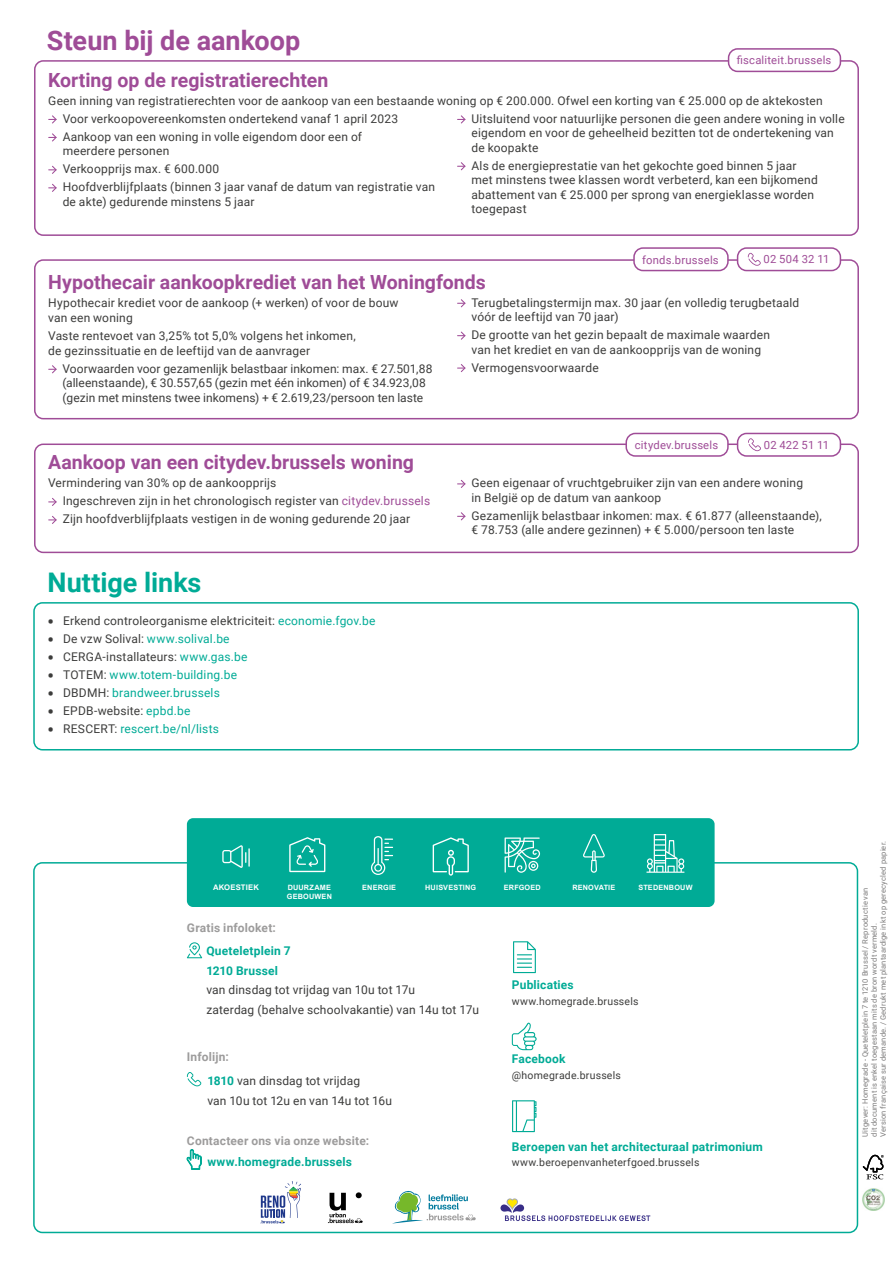
<style>
.page{position:relative;width:893px;height:1263px;background:#fff}
.page>*{position:absolute;margin:0;border:0;box-sizing:border-box;transform-origin:0 0}
.Titre01{font:700 27px "Roboto";color:#9f4c97}
.AVANT-Titre02{font:700 27px "Roboto";color:#00ab96}
.AVANT-Titre02-2{font:700 19.5px "Roboto";color:#9f4c97}
.Body{font:12px/14.4px "Roboto";letter-spacing:.015em;color:#3c3c3b}
.t1{font:12px "Roboto";letter-spacing:.015em;color:#00ab96}
.Body-2{font:700 12px "Roboto";letter-spacing:.015em;color:#00ab96}
.Titre03{font:700 12px "Roboto";letter-spacing:.015em;color:#9d9c9c}
.Infobox-body{font:11.25px "Roboto";letter-spacing:.02em;color:#9f4c97}
.Body-3{font:10.5px "Roboto";letter-spacing:.025em;color:#3c3c3b}
.t2{font:700 7.65px "Arial";letter-spacing:.025em;color:#fff}
.t3{font:7.5px/9px "Roboto";letter-spacing:.025em;color:#7c7b7b}
.t4{font:700 7.35px "Arial";letter-spacing:.025em;color:#fff}
.s1{color:#9f4c97}
.s2{font-weight:700;font-size:18px}
.s3{color:#00ab96}
.s4{font-weight:700;font-size:18px;color:#3c3c3b}
.s5{color:#3c3c3b}
.s6{font-weight:700;color:#00ab96}
</style>
<div class="page">
<svg style="left:863px;top:1155px;width:21px;height:24px"></svg>
<img style="left:862px;top:1188px;width:23px;height:22px">
<svg style="left:48px;top:115px;width:9px;height:9px"></svg>
<svg style="left:48px;top:133px;width:9px;height:9px"></svg>
<svg style="left:48px;top:166px;width:9px;height:8px"></svg>
<svg style="left:48px;top:184px;width:9px;height:8px"></svg>
<svg style="left:457px;top:115px;width:8px;height:9px"></svg>
<svg style="left:457px;top:162px;width:8px;height:8px"></svg>
<div style="left:34px;top:60px;width:825px;height:176px;border:2px solid #9f4c97;border-radius:9px"></div>
<svg style="left:48px;top:365px;width:9px;height:8px"></svg>
<svg style="left:457px;top:299px;width:8px;height:8px"></svg>
<svg style="left:457px;top:332px;width:8px;height:8px"></svg>
<svg style="left:457px;top:364px;width:8px;height:8px"></svg>
<div style="left:34px;top:259px;width:825px;height:160px;border:2px solid #9f4c97;border-radius:9px"></div>
<svg style="left:48px;top:498px;width:9px;height:8px"></svg>
<svg style="left:48px;top:516px;width:9px;height:8px"></svg>
<svg style="left:457px;top:480px;width:8px;height:8px"></svg>
<svg style="left:457px;top:512px;width:8px;height:8px"></svg>
<div style="left:34px;top:443px;width:825px;height:110px;border:2px solid #9f4c97;border-radius:9px"></div>
<div style="left:33px;top:602px;width:826px;height:148px;border:2px solid #00ab96;border-radius:9px"></div>
<div style="left:729px;top:49px;width:111px;height:22px;background:#fff;border-radius:9px"></div>
<div style="left:728px;top:48px;width:113px;height:24px;border:2px solid #9f4c97;border-radius:9px"></div>
<div style="left:634px;top:248px;width:94px;height:23px;background:#fff;border-radius:9px"></div>
<div style="left:633px;top:247px;width:96px;height:24px;border:2px solid #9f4c97;border-radius:9px"></div>
<div style="left:626px;top:433px;width:102px;height:23px;background:#fff;border-radius:9px"></div>
<div style="left:625px;top:433px;width:104px;height:24px;border:2px solid #9f4c97;border-radius:9px"></div>
<div style="left:738px;top:248px;width:102px;height:23px;background:#fff;border-radius:9px"></div>
<svg style="left:748px;top:253px;width:13px;height:13px"></svg>
<div style="left:737px;top:247px;width:104px;height:24px;border:2px solid #9f4c97;border-radius:9px"></div>
<div style="left:738px;top:433px;width:102px;height:23px;background:#fff;border-radius:9px"></div>
<svg style="left:748px;top:438px;width:13px;height:13px"></svg>
<div style="left:737px;top:433px;width:104px;height:24px;border:2px solid #9f4c97;border-radius:9px"></div>
<svg style="left:394px;top:1191px;width:82px;height:32px"></svg>
<svg style="left:260px;top:1181px;width:41px;height:43px"></svg>
<svg style="left:328px;top:1192px;width:35px;height:31px"></svg>
<svg style="left:513px;top:941px;width:23px;height:32px"></svg>
<svg style="left:512px;top:1022px;width:25px;height:28px"></svg>
<svg style="left:512px;top:1100px;width:24px;height:32px"></svg>
<svg style="left:187px;top:942px;width:15px;height:16px"></svg>
<svg style="left:187px;top:1072px;width:14px;height:14px"></svg>
<svg style="left:187px;top:1149px;width:14px;height:20px"></svg>
<div style="left:187px;top:818px;width:528px;height:89px;background:#00ab96;border-radius:6px"></div>
<svg style="left:583px;top:834px;width:22px;height:39px"></svg>
<svg style="left:371px;top:836px;width:22px;height:39px"></svg>
<svg style="left:505px;top:837px;width:35px;height:36px"></svg>
<svg style="left:222px;top:845px;width:28px;height:23px"></svg>
<svg style="left:646px;top:834px;width:38px;height:39px"></svg>
<svg style="left:433px;top:837px;width:36px;height:39px"></svg>
<svg style="left:289px;top:837px;width:36px;height:35px"></svg>
<svg style="left:500px;top:1198px;width:150px;height:23px"></svg>
<p class="Titre01" style="left:47px;top:21px;width:255px">Steun bij de aankoop</p>
<p class="Infobox-body" style="left:737px;top:52px;width:96px">fiscaliteit.brussels</p>
<p class="AVANT-Titre02-2" style="left:48px;top:66px;width:282px">Korting op de registratierechten</p>
<p class="Body" style="left:48px;top:93px;width:776px">Geen inning van registratierechten voor de aankoop van een bestaande woning op € 200.000. Ofwel een korting van € 25.000 op de aktekosten</p>
<p class="Body" style="left:63px;top:111px;width:337px">Voor verkoopovereenkomsten ondertekend vanaf 1 april 2023</p>
<p class="Body" style="left:63px;top:129px;width:301px">Aankoop van een woning in volle eigendom door een of meerdere personen</p>
<p class="Body" style="left:63px;top:161px;width:158px">Verkoopprijs max. € 600.000</p>
<p class="Body" style="left:63px;top:179px;width:374px">Hoofdverblijfplaats (binnen 3 jaar vanaf de datum van registratie van de akte) gedurende minstens 5 jaar</p>
<p class="Body" style="left:471px;top:111px;width:375px">Uitsluitend voor natuurlijke personen die geen andere woning in volle eigendom en voor de geheelheid bezitten tot de ondertekening van de koopakte</p>
<p class="Body" style="left:471px;top:158px;width:348px">Als de energieprestatie van het gekochte goed binnen 5 jaar met minstens twee klassen wordt verbeterd, kan een bijkomend abattement van € 25.000 per sprong van energieklasse worden toegepast</p>
<p class="Infobox-body" style="left:642px;top:252px;width:78px">fonds.brussels</p>
<p class="Infobox-body" style="left:763px;top:252px;width:67px">02 504 32 11</p>
<p class="AVANT-Titre02-2" style="left:48px;top:268px;width:439px">Hypothecair aankoopkrediet van het Woningfonds</p>
<p class="Body" style="left:48px;top:295px;width:352px;line-height:15px">Hypothecair krediet voor de aankoop (+ werken) of voor de bouw van een woning</p>
<p class="Body" style="left:48px;top:328px;width:309px;line-height:15px">Vaste rentevoet van 3,25% tot 5,0% volgens het inkomen, de gezinssituatie en de leeftijd van de aanvrager</p>
<p class="Body" style="left:63px;top:361px;width:371px">Voorwaarden voor gezamenlijk belastbaar inkomen: max. € 27.501,88 (alleenstaande), € 30.557,65 (gezin met één inkomen) of € 34.923,08 (gezin met minstens twee inkomens) + € 2.619,23/persoon ten laste</p>
<p class="Body" style="left:471px;top:295px;width:329px">Terugbetalingstermijn max. 30 jaar (en volledig terugbetaald vóór de leeftijd van 70 jaar)</p>
<p class="Body" style="left:471px;top:327px;width:300px">De grootte van het gezin bepaalt de maximale waarden van het krediet en van de aankoopprijs van de woning</p>
<p class="Body" style="left:471px;top:360px;width:129px">Vermogensvoorwaarde</p>
<p class="AVANT-Titre02-2" style="left:48px;top:449px;width:367px">Aankoop van een citydev.brussels woning</p>
<p class="Body" style="left:48px;top:475px;width:230px">Vermindering van 30% op de aankoopprijs</p>
<p class="Body" style="left:63px;top:493px;width:369px">Ingeschreven zijn in het chronologisch register van <span class="s1">citydev.brussels</span></p>
<p class="Body" style="left:63px;top:511px;width:349px">Zijn hoofdverblijfplaats vestigen in de woning gedurende 20 jaar</p>
<p class="AVANT-Titre02" style="left:48px;top:564px;width:155px">Nuttige links</p>
<p class="Body" style="left:48px;top:613px;width:329px"><span class="s2">•</span> Erkend controleorganisme elektriciteit: <span class="s3">economie.fgov.be</span></p>
<p class="t1" style="left:48px;top:631px;width:184px"><span class="s4">•</span> <span class="s5">De vzw Solival:</span> www.solival.be</p>
<p class="Body" style="left:48px;top:649px;width:201px"><span class="s2">•</span> CERGA-installateurs: <span class="s3">www.gas.be</span></p>
<p class="t1" style="left:48px;top:667px;width:191px"><span class="s4">•</span> <span class="s5">TOTEM:</span> www.totem-building.be</p>
<p class="t1" style="left:48px;top:685px;width:174px"><span class="s4">•</span> <span class="s5">DBDMH:</span> brandweer.brussels</p>
<p class="Body" style="left:48px;top:703px;width:144px"><span class="s2">•</span> EPDB-website: <span class="s3">epbd.be</span></p>
<p class="t1" style="left:48px;top:721px;width:173px"><span class="s4">•</span> <span class="s5">RESCERT:</span> rescert.be/nl/lists</p>
<p class="Infobox-body" style="left:635px;top:437px;width:85px">citydev.brussels</p>
<p class="Infobox-body" style="left:764px;top:437px;width:67px">02 422 51 11</p>
<p class="Body" style="left:471px;top:475px;width:333px">Geen eigenaar of vruchtgebruiker zijn van een andere woning in België op de datum van aankoop</p>
<p class="Body" style="left:471px;top:508px;width:352px">Gezamenlijk belastbaar inkomen: max. € 61.877 (alleenstaande), € 78.753 (alle andere gezinnen) + € 5.000/persoon ten laste</p>
<p class="t2" style="left:213px;top:882px;width:47px">AKOESTIEK</p>
<p class="t4" style="left:288px;top:882px;width:45px">DUURZAME</p>
<p class="t4" style="left:362px;top:882px;width:35px">ENERGIE</p>
<p class="t4" style="left:504px;top:882px;width:39px">ERFGOED</p>
<p class="t4" style="left:572px;top:882px;width:45px">RENOVATIE</p>
<p class="t4" style="left:638px;top:882px;width:56px">STEDENBOUW</p>
<p class="t4" style="left:287px;top:891px;width:47px">GEBOUWEN</p>
<p class="t4" style="left:425px;top:882px;width:53px">HUISVESTING</p>
<p class="Titre03" style="left:187px;top:920px;width:91px">Gratis infoloket:</p>
<p class="Body" style="left:206px;top:940px;width:274px;line-height:19.6px"><span class="s6">Queteletplein 7<br>1210 Brussel<br></span>van dinsdag tot vrijdag van 10u tot 17u<br>zaterdag (behalve schoolvakantie) van 14u tot 17u</p>
<p class="Titre03" style="left:187px;top:1048px;width:44px">Infolijn:</p>
<p class="Body" style="left:207px;top:1070px;width:186px;line-height:19.6px"><span class="s6">1810</span> van dinsdag tot vrijdag<br>van 10u tot 12u en van 14u tot 16u</p>
<p class="Titre03" style="left:187px;top:1132px;width:184px">Contacteer ons via onze website:</p>
<p class="Body-2" style="left:207px;top:1153px;width:146px">www.homegrade.brussels</p>
<p class="Body-2" style="left:512px;top:976px;width:63px">Publicaties</p>
<p class="Body-3" style="left:512px;top:993px;width:128px">www.homegrade.brussels</p>
<p class="Body-2" style="left:512px;top:1051px;width:55px">Facebook</p>
<p class="Body-3" style="left:512px;top:1068px;width:111px">@homegrade.brussels</p>
<p class="Body-2" style="left:512px;top:1138px;width:253px">Beroepen van het architecturaal patrimonium</p>
<p class="Body-3" style="left:512px;top:1155px;width:189px">www.beroepenvanheterfgoed.brussels</p>
<p class="t3" style="left:860px;top:1137px;width:297px;rotate:-90deg">Uitgever: Homegrade - Queteletplein 7 te 1210 Brussel / Reproductie van<br>dit document is enkel toegestaan mits de bron wordt vermeld.<br>Version française sur demande. / Gedrukt met plantaardige inkt op gerecycled papier.</p>
</div>
